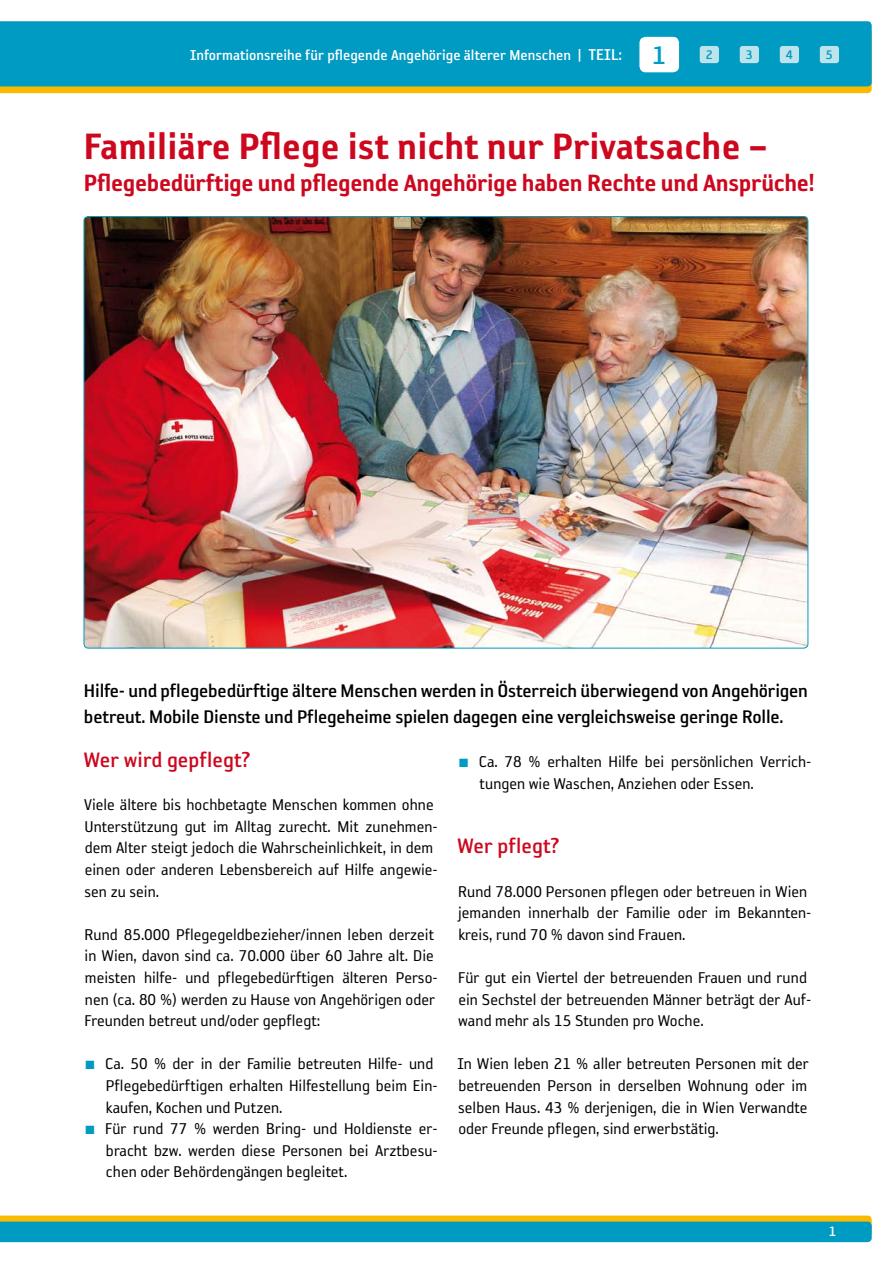
<style>
.page{position:relative;width:893px;height:1263px;background:#fff}
.page>*{position:absolute;margin:0;border:0;box-sizing:border-box;transform-origin:0 0}
.t1{font:42px "Reykjavik One C Gauge";color:#cd071e}
.t2{font:27px "Reykjavik One C Gauge";letter-spacing:-.01em;color:#cd071e}
.t3{font:24px "Reykjavik One B Gauge";color:#cd071e}
.t4{font:21px/25.2px "Reykjavik One B Gauge";letter-spacing:-.01em;color:#000}
.t5{font:18px/21.6px "Reykjavik One A Gauge";color:#000}
.t6{font:16.5px "Reykjavik One B Gauge";color:#fff}
.t7{font:15.3px "Reykjavik One B Gauge";color:#fff}
.t8{font:14.25px "Reykjavik One B Gauge";color:#009bc2}
.s1{font-size:18px}
.s2{font-size:28.8px;color:#009bc2}
.s3{color:#009bc2}
</style>
<div class="page">
<svg style="left:0;top:86px;width:872px;height:7px;background:#e9b70d"></svg>
<div style="left:0;top:21px;width:872px;height:65px;background:#009bc2"></div>
<img style="left:84px;top:217px;width:724px;height:431px">
<svg style="left:0;top:1215px;width:872px;height:27px;background:#3da498"></svg>
<div style="left:639px;top:36px;width:41px;height:37px;background:#fff;border-radius:7px"></div>
<div style="left:638px;top:36px;width:42px;height:38px;border:1px solid #009bc2;border-radius:7px"></div>
<div style="left:739px;top:45px;width:20px;height:19px;background:#bde3ed;border-radius:3px"></div>
<div style="left:739px;top:45px;width:21px;height:19px;border:1px solid #009bc2;border-radius:3px"></div>
<div style="left:779px;top:45px;width:20px;height:19px;background:#bde3ed;border-radius:3px"></div>
<div style="left:779px;top:45px;width:21px;height:19px;border:1px solid #009bc2;border-radius:3px"></div>
<div style="left:819px;top:45px;width:20px;height:19px;background:#bde3ed;border-radius:3px"></div>
<div style="left:819px;top:45px;width:21px;height:19px;border:1px solid #009bc2;border-radius:3px"></div>
<div style="left:699px;top:45px;width:20px;height:19px;background:#bde3ed;border-radius:3px"></div>
<div style="left:699px;top:45px;width:21px;height:19px;border:1px solid #009bc2;border-radius:3px"></div>
<p class="t6" style="left:190px;top:47px;width:478px">Informationsreihe für pflegende Angehörige älterer Menschen | <span class="s1">Teil:</span> <span class="s2">1</span></p>
<p class="t8" style="left:706px;top:47px;width:9px">2</p>
<p class="t8" style="left:746px;top:47px;width:9px">3</p>
<p class="t8" style="left:786px;top:47px;width:9px">4</p>
<p class="t8" style="left:826px;top:47px;width:9px">5</p>
<h1 class="t1" style="left:84px;top:124px;width:685px">Familiäre Pflege ist nicht nur Privatsache –</h1>
<h2 class="t2" style="left:84px;top:169px;width:732px">Pflegebedürftige und pflegende Angehörige haben Rechte und Ansprüche!</h2>
<p class="t4" style="left:84px;top:679px;width:725px">Hilfe- und pflegebedürftige ältere Menschen werden in Österreich überwiegend von Angehörigen betreut. Mobile Dienste und Pflegeheime spielen dagegen eine vergleichsweise geringe Rolle.</p>
<h3 class="t3" style="left:84px;top:747px;width:168px">Wer wird gepflegt?</h3>
<p class="t5" style="left:84px;top:794px;width:355px">Viele ältere bis hochbetagte Menschen kommen ohne Unterstützung gut im Alltag zurecht. Mit zunehmen&shy;dem Alter steigt jedoch die Wahrscheinlichkeit, in dem einen oder anderen Lebensbereich auf Hilfe angewie&shy;sen zu sein.</p>
<p class="t5" style="left:85px;top:923px;width:355px">Rund 85.000 Pflegegeldbezieher/innen leben derzeit in Wien, davon sind ca. 70.000 über 60 Jahre alt. Die meisten hilfe- und pflegebedürftigen älteren Perso&shy;nen (ca. 80 %) werden zu Hause von Angehörigen oder Freunden betreut und/oder gepflegt:</p>
<p class="t5" style="left:106px;top:1053px;width:333px;text-indent:-21px"><span class="s3">■</span> Ca. 50 % der in der Familie betreuten Hilfe- und<br>Pflegebedürftigen erhalten Hilfestellung beim Ein&shy;kaufen, Kochen und Putzen.</p>
<p class="t5" style="left:106px;top:1118px;width:333px;text-align:justify;text-indent:-21px"><span class="s3">■</span> Für rund 77 % werden Bring- und Holdienste er&shy;bracht bzw. werden diese Personen bei Arztbesu&shy;chen oder Behördengängen begleitet.</p>
<p class="t5" style="left:480px;top:751px;width:332px;text-indent:-21px"><span class="s3">■</span> Ca. 78 % erhalten Hilfe bei persönlichen Verrich&shy;tungen wie Waschen, Anziehen oder Essen.</p>
<h3 class="t3" style="left:457px;top:834px;width:104px">Wer pflegt?</h3>
<p class="t5" style="left:458px;top:880px;width:355px">Rund 78.000 Personen pflegen oder betreuen in Wien jemanden innerhalb der Familie oder im Bekannten&shy;kreis, rund 70 % davon sind Frauen.</p>
<p class="t5" style="left:458px;top:967px;width:355px">Für gut ein Viertel der betreuenden Frauen und rund ein Sechstel der betreuenden Männer beträgt der Auf&shy;wand mehr als 15 Stunden pro Woche.</p>
<p class="t5" style="left:457px;top:1053px;width:353px;text-align:justify">In Wien leben 21 % aller betreuten Personen mit der betreuenden Person in derselben Wohnung oder im selben Haus. 43 % derjenigen, die in Wien Verwandte oder Freunde pflegen, sind erwerbstätig.</p>
<p class="t7" style="left:829px;top:1223px;width:9px">1</p>
</div>
